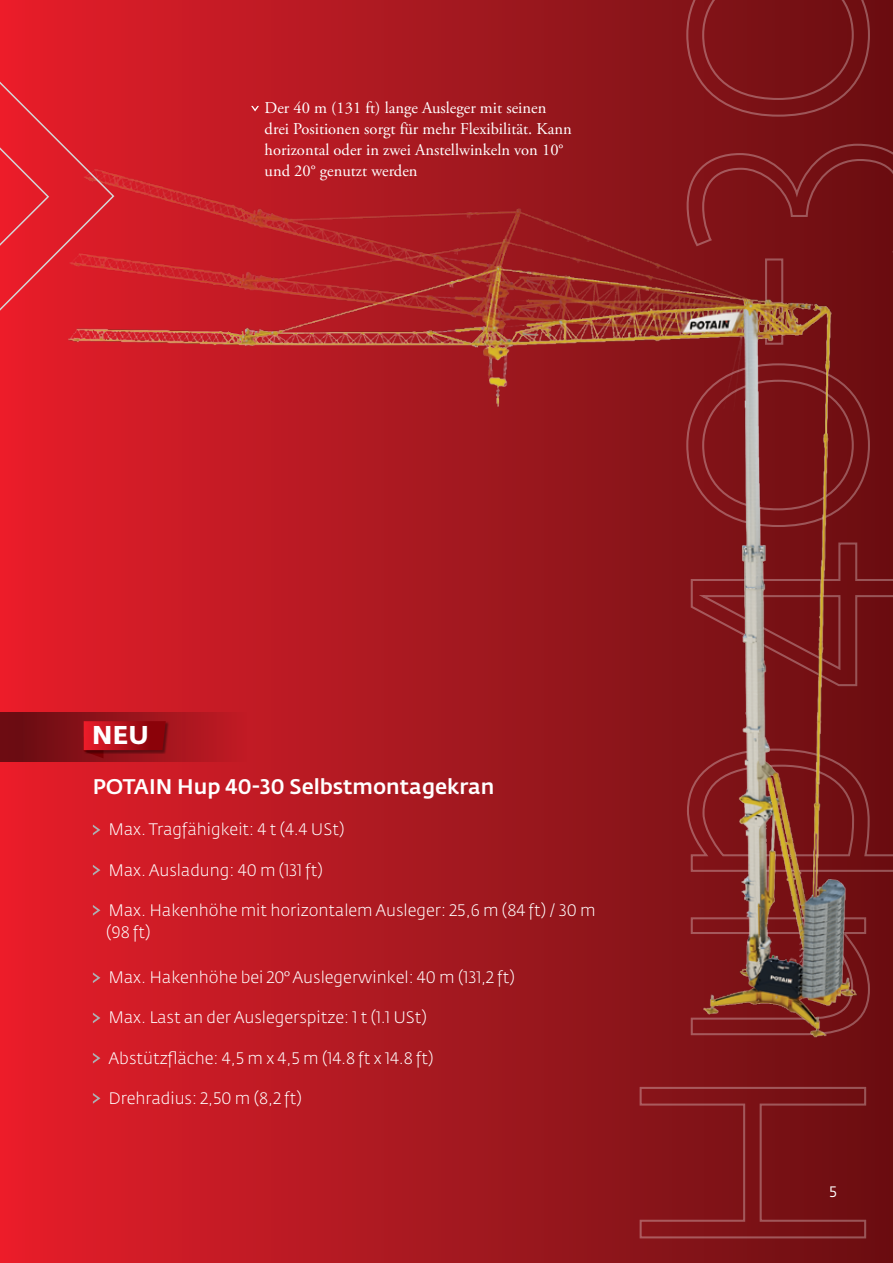
<style>
.page{position:relative;width:893px;height:1263px;background:#fff}
.page>*{position:absolute;margin:0;border:0;box-sizing:border-box;transform-origin:0 0}
.t1{font:700 25.5px "Fedra Sans Pro";color:#fff}
.t2{font:500 21px "Fedra Sans Pro";color:#fff}
.t3{font:300 16.5px/22.5px "Fedra Sans Pro";color:#fff}
.t4{font:16.5px/21px "Adobe Garamond Pro";color:#fff}
.t5{font:15px "Fedra Sans Pro";color:#fff}
</style>
<div class="page">
<div style="left:0;top:0;width:893px;height:1263px;background:linear-gradient(to right,#e61f2b,#660f12)"></div>
<svg style="left:639px;top:1107px;width:228px;height:132px;background:#7d1418"></svg>
<svg style="left:685px;top:0;width:186px;height:28px;background:#791317"></svg>
<img style="left:0;top:28px;width:893px;height:1079px">
<div style="left:0;top:712px;width:251px;height:49px;background:linear-gradient(to right,#660b11,#c41b25)"></div>
<div style="left:84px;top:721px;width:86px;height:33px;background:#000;opacity:.4"></div>
<svg style="left:84px;top:721px;width:82px;height:37px;background:#a60e17"></svg>
<svg style="left:251px;top:106px;width:8px;height:5px"></svg>
<svg style="left:93px;top:824px;width:7px;height:11px"></svg>
<svg style="left:93px;top:865px;width:7px;height:10px"></svg>
<svg style="left:93px;top:905px;width:7px;height:11px"></svg>
<svg style="left:93px;top:972px;width:7px;height:11px"></svg>
<svg style="left:93px;top:1012px;width:7px;height:11px"></svg>
<svg style="left:93px;top:1053px;width:7px;height:10px"></svg>
<svg style="left:93px;top:1093px;width:7px;height:11px"></svg>
<svg style="left:0;top:0;width:115px;height:468px;background:#e01f2a"></svg>
<p class="t4" style="left:265px;top:98px;width:309px">Der 40 m (131 ft) lange Ausleger mit seinen drei Positionen sorgt für mehr Flexibilität. Kann horizontal oder in zwei Anstellwinkeln von 10° und 20° genutzt werden</p>
<h1 class="t1" style="left:92px;top:719px;width:58px">NEU</h1>
<p class="t2" style="left:93px;top:774px;width:403px">POTAIN Hup 40-30 Selbstmontagekran</p>
<p class="t3" style="left:109px;top:818px;width:237px">Max. Tragfähigkeit: 4 t (4.4 USt)</p>
<p class="t3" style="left:109px;top:858px;width:216px">Max. Ausladung: 40 m (131 ft)</p>
<p class="t3" style="left:106px;top:899px;width:491px">Max. Hakenhöhe mit horizontalem Ausleger: 25,6 m (84 ft) / 30 m (98 ft)</p>
<p class="t3" style="left:109px;top:966px;width:408px">Max. Hakenhöhe bei 20° Auslegerwinkel: 40 m (131,2 ft)</p>
<p class="t3" style="left:109px;top:1006px;width:320px">Max. Last an der Auslegerspitze: 1 t (1.1 USt)</p>
<p class="t3" style="left:109px;top:1046px;width:326px">Abstützfläche: 4,5 m x 4,5 m (14.8 ft x 14.8 ft)</p>
<p class="t3" style="left:109px;top:1087px;width:195px">Drehradius: 2,50 m (8,2 ft)</p>
<p class="t5" style="left:829px;top:1182px;width:9px">5</p>
</div>
